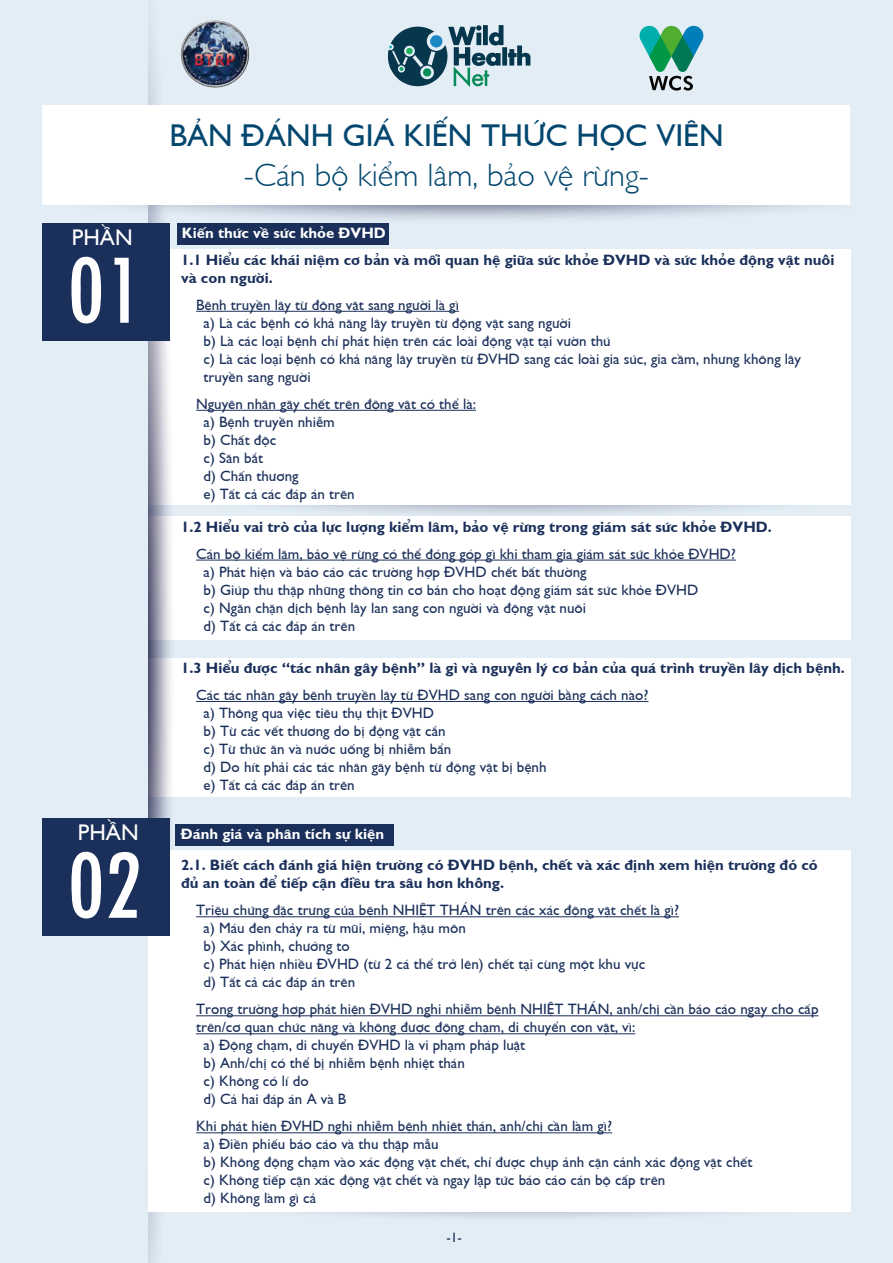
<style>
.page{position:relative;width:893px;height:1263px;background:#e2edf5}
.page>*{position:absolute;margin:0;border:0;box-sizing:border-box;transform-origin:0 0}
.t1{font:condensed 104.4px "Tw Cen";color:#fff}
.t2{font:300 32.4px "SFU Gill Sans";color:#03476f}
.t3{font:31.5px "SFU Gill Sans";color:#03476f}
.t4{font:22.65px "SFU Gill Sans";color:#fff}
.t5{font:15px/18px "SFU Gill Sans";color:#1a2f5a}
.t6{font:700 15px/18px "SFU Gill Sans";color:#1a2f5a}
.t7{font:700 15px "SFU Gill Sans";color:#fff}
.t8{font:13.5px "SFU Gill Sans";color:#1a2f5a}
</style>
<div class="page">
<svg style="left:275px;top:505px;width:488px;height:9px"></svg>
<div style="left:148px;top:658px;width:702px;height:139px;background:#fff"></div>
<hr style="left:196px;top:701px;width:452px;height:1px;background:#1a2f5a">
<div style="left:148px;top:516px;width:702px;height:124px;background:#fff"></div>
<hr style="left:196px;top:560px;width:540px;height:1px;background:#1a2f5a">
<div style="left:148px;top:250px;width:702px;height:255px;background:#fff"></div>
<svg style="left:148px;top:33px;width:28px;height:1230px"></svg>
<hr style="left:196px;top:311px;width:263px;height:1px;background:#1a2f5a">
<hr style="left:196px;top:410px;width:280px;height:1px;background:#1a2f5a">
<div style="left:43px;top:223px;width:127px;height:118px;background:#1a2f5a"></div>
<svg style="left:43px;top:204px;width:807px;height:21px"></svg>
<div style="left:43px;top:105px;width:807px;height:99px;background:#fff"></div>
<svg style="left:639px;top:26px;width:64px;height:65px"></svg>
<svg style="left:388px;top:25px;width:142px;height:62px"></svg>
<img style="left:181px;top:20px;width:69px;height:68px">
<div style="left:177px;top:223px;width:211px;height:21px;background:#1a2f5a"></div>
<svg style="left:148px;top:1212px;width:562px;height:10px"></svg>
<div style="left:148px;top:850px;width:702px;height:362px;background:#fff"></div>
<hr style="left:196px;top:916px;width:483px;height:1px;background:#1a2f5a">
<hr style="left:196px;top:1015px;width:622px;height:1px;background:#1a2f5a">
<hr style="left:196px;top:1033px;width:439px;height:1px;background:#1a2f5a">
<hr style="left:196px;top:1132px;width:416px;height:1px;background:#1a2f5a">
<div style="left:43px;top:818px;width:127px;height:118px;background:#1a2f5a"></div>
<div style="left:176px;top:824px;width:218px;height:21px;background:#1a2f5a"></div>
<h3 class="t4" style="left:72px;top:219px;width:62px">PHẦN</h3>
<h1 class="t1" style="left:66px;top:227px;width:78px">01</h1>
<h3 class="t4" style="left:78px;top:814px;width:62px">PHẦN</h3>
<h1 class="t1" style="left:66px;top:822px;width:78px">02</h1>
<h3 class="t3" style="left:169px;top:110px;width:556px">BẢN ĐÁNH GIÁ KIẾN THỨC HỌC VIÊN</h3>
<h2 class="t2" style="left:244px;top:149px;width:407px">-Cán bộ kiểm lâm, bảo vệ rừng-</h2>
<p class="t7" style="left:182px;top:221px;width:205px">Kiến thức về sức khỏe ĐVHD</p>
<p class="t6" style="left:181px;top:249px;width:655px">1.1 Hiểu các khái niệm cơ bản và mối quan hệ giữa sức khỏe ĐVHD và sức khỏe động vật nuôi và con người.</p>
<p class="t5" style="left:204px;top:294px;width:599px;text-indent:-8px">Bệnh truyền lây từ động vật sang người là gì<br>a) Là các bệnh có khả năng lây truyền từ động vật sang người<br>b) Là các loại bệnh chỉ phát hiện trên các loài động vật tại vườn thú<br>c) Là các loại bệnh có khả năng lây truyền từ ĐVHD sang các loài gia súc, gia cầm, nhưng không lây truyền sang người</p>
<p class="t5" style="left:204px;top:393px;width:274px;text-indent:-8px">Nguyên nhân gây chết trên động vật có thể là: a) Bệnh truyền nhiễm<br>b) Chất độc<br>c) Săn bắt<br>d) Chấn thương<br>e) Tất cả các đáp án trên</p>
<p class="t6" style="left:181px;top:516px;width:592px">1.2 Hiểu vai trò của lực lượng kiểm lâm, bảo vệ rừng trong giám sát sức khỏe ĐVHD.</p>
<p class="t5" style="left:204px;top:543px;width:534px;text-indent:-8px">Cán bộ kiểm lâm, bảo vệ rừng có thể đóng góp gì khi tham gia giám sát sức khỏe ĐVHD? a) Phát hiện và báo cáo các trường hợp ĐVHD chết bất thường<br>b) Giúp thu thập những thông tin cơ bản cho hoạt động giám sát sức khỏe ĐVHD<br>c) Ngăn chặn dịch bệnh lây lan sang con người và động vật nuôi<br>d) Tất cả các đáp án trên</p>
<p class="t6" style="left:181px;top:657px;width:665px">1.3 Hiểu được “tác nhân gây bệnh” là gì và nguyên lý cơ bản của quá trình truyền lây dịch bệnh.</p>
<p class="t5" style="left:204px;top:684px;width:446px;text-indent:-8px">Các tác nhân gây bệnh truyền lây từ ĐVHD sang con người bằng cách nào? a) Thông qua việc tiêu thụ thịt ĐVHD<br>b) Từ các vết thương do bị động vật cắn<br>c) Từ thức ăn và nước uống bị nhiễm bẩn<br>d) Do hít phải các tác nhân gây bệnh từ động vật bị bệnh<br>e) Tất cả các đáp án trên</p>
<p class="t7" style="left:181px;top:822px;width:205px">Đánh giá và phân tích sự kiện</p>
<p class="t6" style="left:181px;top:854px;width:638px">2.1. Biết cách đánh giá hiện trường có ĐVHD bệnh, chết và xác định xem hiện trường đó có đủ an toàn để tiếp cận điều tra sâu hơn không.</p>
<p class="t5" style="left:204px;top:900px;width:477px;text-indent:-8px">Triệu chứng đặc trưng của bệnh NHIỆT THÁN trên các xác động vật chết là gì? a) Máu đen chảy ra từ mũi, miệng, hậu môn<br>b) Xác phình, chướng to<br>c) Phát hiện nhiều ĐVHD (từ 2 cá thể trở lên) chết tại cùng một khu vực<br>d) Tất cả các đáp án trên</p>
<p class="t5" style="left:196px;top:999px;width:624px">Trong trường hợp phát hiện ĐVHD nghi nhiễm bệnh NHIỆT THÁN, anh/chị cần báo cáo ngay cho cấp</p>
<p class="t5" style="left:196px;top:1017px;width:441px">trên/cơ quan chức năng và không được động chạm, di chuyển con vật, vì:</p>
<p class="t5" style="left:204px;top:1035px;width:323px">a) Động chạm, di chuyển ĐVHD là vi phạm pháp luật</p>
<p class="t5" style="left:204px;top:1053px;width:263px">b) Anh/chị có thể bị nhiễm bệnh nhiệt thán</p>
<p class="t5" style="left:204px;top:1071px;width:106px">c) Không có lí do</p>
<p class="t5" style="left:204px;top:1089px;width:144px">d) Cả hai đáp án A và B</p>
<p class="t5" style="left:204px;top:1116px;width:550px;text-indent:-8px">Khi phát hiện ĐVHD nghi nhiễm bệnh nhiệt thán, anh/chị cần làm gì?<br>a) Điền phiếu báo cáo và thu thập mẫu<br>b) Không động chạm vào xác động vật chết, chỉ được chụp ảnh cận cảnh xác động vật chết c) Không tiếp cận xác động vật chết và ngay lập tức báo cáo cán bộ cấp trên<br>d) Không làm gì cả</p>
<p class="t8" style="left:446px;top:1226px;width:17px">-1-</p>
</div>
